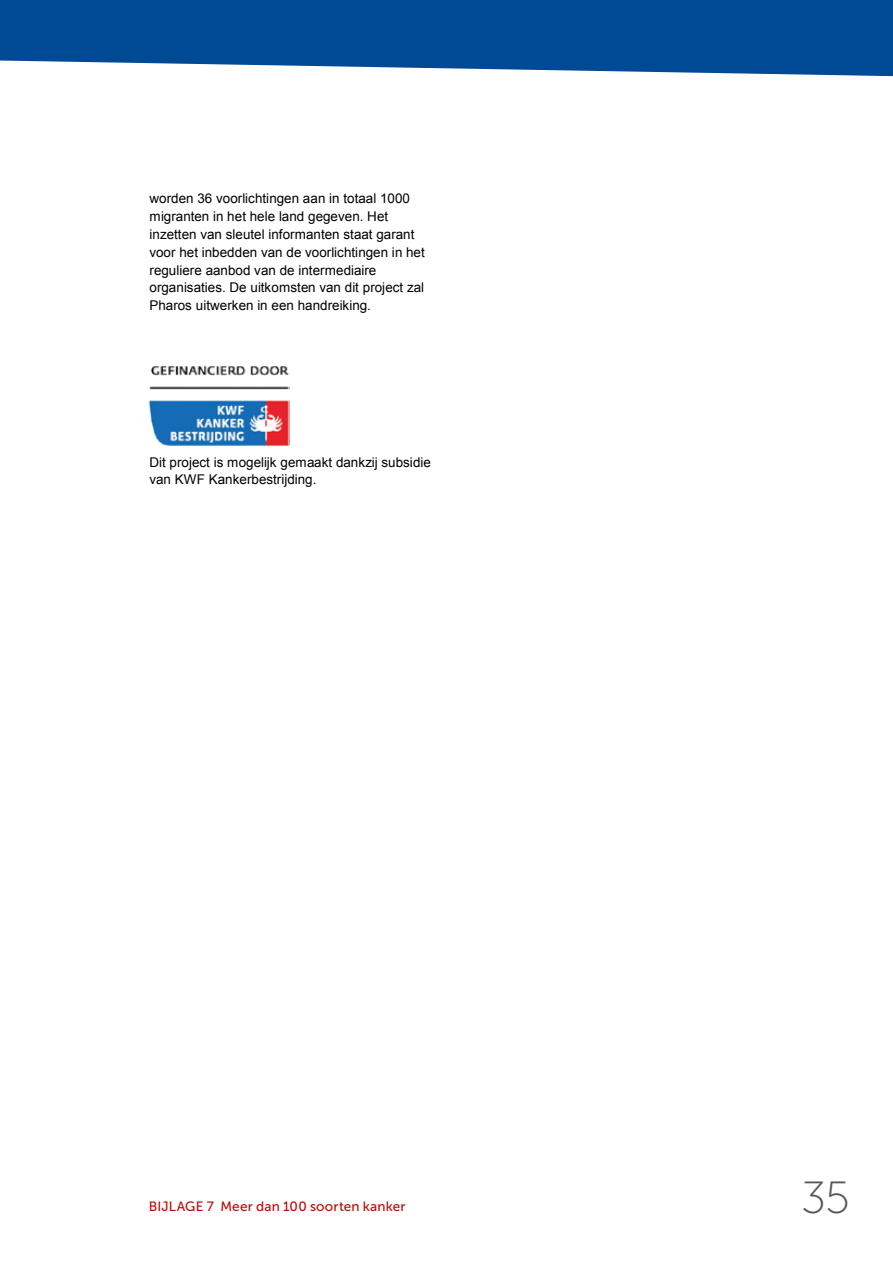
<style>
.page{position:relative;width:893px;height:1263px;background:#fff}
.page>*{position:absolute;margin:0;border:0;box-sizing:border-box;transform-origin:0 0}
.t1{font:45px "Museo Sans 100";color:#575756}
.t2{font:13.5px "Museo Sans 500";letter-spacing:.015em;color:#b70e0c}
.t3{font:13.35px/17.9px "Arial";color:#000}
</style>
<div class="page">
<svg style="left:0;top:0;width:893px;height:76px;background:#195b9e"></svg>
<img style="left:148px;top:366px;width:142px;height:80px">
<p class="t3" style="left:150px;top:190px;width:277px">worden 36 voorlichtingen aan in totaal 1000 migranten in het hele land gegeven. Het inzetten van sleutel informanten staat garant voor het inbedden van de voorlichtingen in het reguliere aanbod van de intermediaire organisaties. De uitkomsten van dit project zal Pharos uitwerken in een handreiking.</p>
<p class="t3" style="left:150px;top:453px;width:283px">Dit project is mogelijk gemaakt dankzij subsidie van KWF Kankerbestrijding.</p>
<p class="t2" style="left:149px;top:1199px;width:258px">BIJLAGE 7 Meer dan 100 soorten kanker</p>
<h1 class="t1" style="left:801px;top:1173px;width:50px">35</h1>
</div>
